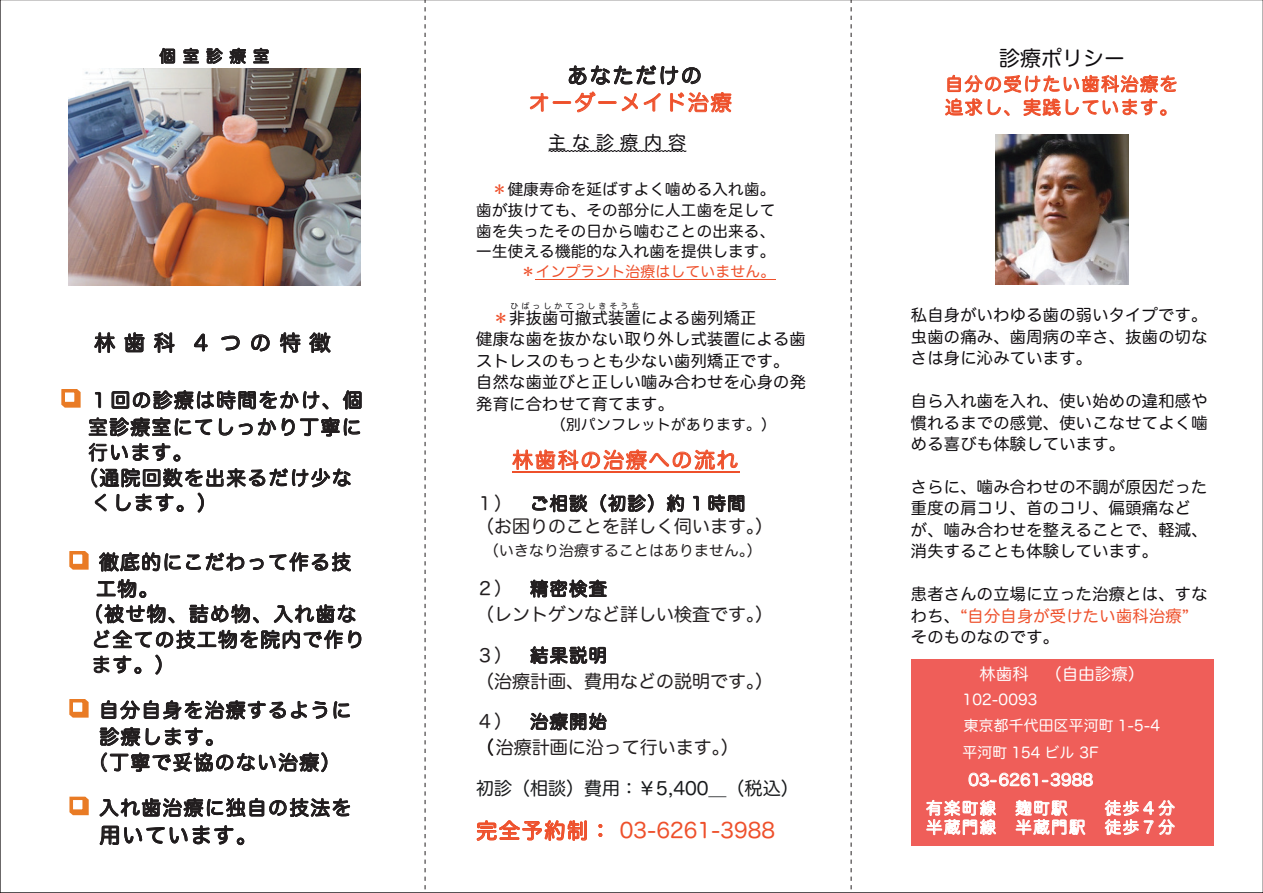
<style>
.page{position:relative;width:1263px;height:893px;background:#fff}
.page>*{position:absolute;margin:0;border:0;box-sizing:border-box;transform-origin:0 0}
.t1{font:20.85px "Hira Maru Pro N W4";letter-spacing:.09em;color:#ee502b}
.t2{font:20.85px "Hira Maru Pro N W4";letter-spacing:.005em;color:#ee502b}
.t3{font:20.85px "Hira Maru Pro N W4";letter-spacing:.09em;color:#0f0c0f}
.t4{font:20.85px "Hira Maru Pro N W4";letter-spacing:.425em;color:#0f0c0f}
.t5{font:20.85px "Hira Maru Pro N W4";letter-spacing:.09em;color:#231f20}
.t6{font:19.5px/27px "Hira Maru Pro N W4";letter-spacing:.085em;color:#0f0c0f}
.t7{font:18px/25.5px "Hira Maru Pro N W4";color:#231f20}
.t8{font:18px/23.4px "Hira Maru Pro N W4";letter-spacing:.085em;color:#ee502b}
.t9{font:18px "Hira Maru Pro N W4";color:#181a1c}
.t10{font:18px "Hira Maru Pro N W4";letter-spacing:.335em;color:#0f0c0f}
.t11{font:16.2px/21.5px "Hira Maru Pro N W4";letter-spacing:.02em;color:#0f0c0f}
.t12{font:16.2px/19px "Hira Maru Pro N W4";letter-spacing:.105em;color:#fff;text-align:right}
.t13{font:15.75px "Hira Maru Pro N W4";letter-spacing:.01em;color:#fff}
.t14{font:15.45px/20.5px "Hira Maru Pro N W4";letter-spacing:.015em;color:#0f0c0f;text-align:justify}
.t15{font:14.7px/26.4px "Hira Maru Pro N W4";letter-spacing:.015em;color:#fff}
.t16{font:14.7px "Hira Maru Pro N W4";letter-spacing:.015em;color:#231f20}
.t17{font:14.7px "Hira Maru Pro N W4";letter-spacing:.015em;color:#ee502b}
.t18{font:14.7px "Hira Maru Pro N W4";letter-spacing:.015em;color:#0f0c0f}
.t19{font:7.95px "Hira Maru Pro N W4";letter-spacing:.39em;color:#0f0c0f}
.s1{color:#ee502b}
.s2{font-size:17.55px}
.s3{font-size:16.2px}
</style>
<div class="page">
<svg style="left:159px;top:48px;width:16px;height:16px"></svg>
<svg style="left:183px;top:48px;width:16px;height:15px"></svg>
<svg style="left:206px;top:48px;width:17px;height:16px"></svg>
<svg style="left:229px;top:48px;width:17px;height:16px"></svg>
<svg style="left:253px;top:48px;width:16px;height:15px"></svg>
<svg style="left:94px;top:332px;width:21px;height:21px"></svg>
<svg style="left:124px;top:332px;width:20px;height:20px"></svg>
<svg style="left:154px;top:332px;width:20px;height:21px"></svg>
<svg style="left:194px;top:334px;width:14px;height:17px"></svg>
<svg style="left:221px;top:336px;width:19px;height:14px"></svg>
<svg style="left:251px;top:335px;width:19px;height:16px"></svg>
<svg style="left:280px;top:332px;width:20px;height:21px"></svg>
<svg style="left:309px;top:333px;width:21px;height:20px"></svg>
<svg style="left:61px;top:389px;width:20px;height:19px"></svg>
<svg style="left:89px;top:390px;width:272px;height:123px"></svg>
<svg style="left:69px;top:551px;width:292px;height:124px"></svg>
<svg style="left:69px;top:699px;width:20px;height:19px"></svg>
<svg style="left:102px;top:700px;width:205px;height:20px"></svg>
<svg style="left:313px;top:701px;width:14px;height:18px"></svg>
<svg style="left:334px;top:701px;width:16px;height:18px"></svg>
<svg style="left:100px;top:727px;width:40px;height:19px"></svg>
<svg style="left:146px;top:727px;width:67px;height:19px"></svg>
<svg style="left:101px;top:752px;width:226px;height:21px"></svg>
<svg style="left:69px;top:796px;width:20px;height:20px"></svg>
<svg style="left:100px;top:798px;width:250px;height:20px"></svg>
<svg style="left:100px;top:825px;width:144px;height:21px"></svg>
<svg style="left:530px;top:93px;width:18px;height:19px"></svg>
<div style="left:553px;top:101px;width:18px;height:3px;border:1px solid #ee502b"></div>
<svg style="left:569px;top:65px;width:162px;height:48px"></svg>
<svg style="left:548px;top:150px;width:138px;height:2px"></svg>
<hr style="left:536px;top:279px;width:240px;height:1px;background:#ee502b">
<svg style="left:512px;top:449px;width:226px;height:21px"></svg>
<hr style="left:512px;top:472px;width:228px;height:1px;background:#ee502b">
<svg style="left:532px;top:494px;width:55px;height:18px"></svg>
<svg style="left:600px;top:494px;width:54px;height:19px"></svg>
<svg style="left:667px;top:494px;width:17px;height:19px"></svg>
<svg style="left:693px;top:496px;width:6px;height:15px"></svg>
<svg style="left:708px;top:494px;width:36px;height:18px"></svg>
<svg style="left:530px;top:579px;width:77px;height:19px"></svg>
<svg style="left:530px;top:646px;width:76px;height:19px"></svg>
<svg style="left:530px;top:712px;width:77px;height:18px"></svg>
<svg style="left:477px;top:820px;width:110px;height:21px"></svg>
<svg style="left:599px;top:824px;width:3px;height:13px"></svg>
<svg style="left:945px;top:74px;width:231px;height:42px"></svg>
<div style="left:911px;top:659px;width:302px;height:185px;background:#ef5e59"></div>
<svg style="left:968px;top:773px;width:125px;height:13px"></svg>
<div style="left:911px;top:818px;width:302px;height:27px;background:#ef5e59"></div>
<svg style="left:926px;top:799px;width:70px;height:36px"></svg>
<svg style="left:1015px;top:800px;width:70px;height:36px"></svg>
<svg style="left:1105px;top:800px;width:70px;height:36px"></svg>
<img style="left:68px;top:69px;width:293px;height:216px">
<img style="left:996px;top:134px;width:133px;height:151px">
<svg style="left:425px;top:2px;width:1px;height:888px"></svg>
<svg style="left:851px;top:2px;width:1px;height:888px"></svg>
<p class="t4" style="left:94px;top:325px;width:238px">林歯科 ４つの特徴</p>
<p class="t6" style="left:88px;top:385px;width:276px">１回の診療は時間をかけ、個室診療室にてしっかり丁寧に</p>
<p class="t6" style="left:88px;top:438px;width:105px">行います。</p>
<p class="t6" style="left:79px;top:463px;width:274px">（通院回数を出来るだけ少な</p>
<p class="t6" style="left:92px;top:488px;width:127px">くします。）</p>
<p class="t6" style="left:99px;top:547px;width:253px">徹底的にこだわって作る技</p>
<p class="t6" style="left:96px;top:574px;width:63px">工物。</p>
<p class="t6" style="left:83px;top:599px;width:274px">（被せ物、詰め物、入れ歯な</p>
<p class="t6" style="left:92px;top:625px;width:274px">ど全ての技工物を院内で作り</p>
<p class="t6" style="left:92px;top:650px;width:84px">ます。）</p>
<p class="t6" style="left:99px;top:695px;width:253px">自分自身を治療するように</p>
<p class="t6" style="left:100px;top:722px;width:127px">診療します。</p>
<p class="t6" style="left:88px;top:748px;width:253px">（丁寧で妥協のない治療）</p>
<p class="t6" style="left:99px;top:793px;width:253px">入れ歯治療に独自の技法を</p>
<p class="t3" style="left:100px;top:817px;width:159px">用いています。</p>
<p class="t5" style="left:567px;top:57px;width:136px">あなただけの</p>
<p class="t1" style="left:529px;top:84px;width:204px">オーダーメイド治療</p>
<p class="t10" style="left:548px;top:126px;width:139px">主な診療内容</p>
<p class="t14" style="left:476px;top:178px;width:300px;text-indent:16px"><span class="s1">＊</span>健康寿命を延ばすよく噛める入れ歯。歯が抜けても、その部分に人工歯を足して歯を失ったその日から噛むことの出来る、一生使える機能的な入れ歯を提供します。</p>
<p class="t17" style="left:521px;top:259px;width:256px">＊インプラント治療はしていません。</p>
<p class="t11" style="left:493px;top:306px;width:265px"><span class="s1">＊</span>非抜歯可撤式装置による歯列矯正</p>
<p class="t19" style="left:511px;top:299px;width:130px">ひばっしかてつしきそうち</p>
<p class="t11" style="left:476px;top:327px;width:331px">健康な歯を抜かない取り外し式装置による歯ストレスのもっとも少ない歯列矯正です。自然な歯並びと正しい噛み合わせを心身の発発育に合わせて育てます。</p>
<p class="t18" style="left:551px;top:412px;width:226px">（別パンフレットがあります。）</p>
<p class="t1" style="left:512px;top:442px;width:227px">林歯科の治療への流れ</p>
<p class="t7" style="left:476px;top:491px;width:298px;line-height:23.1px">１） ご相談（初診）約 <span class="s2">1</span> 時間<br>（お困りのことを詳しく伺います。）</p>
<p class="t16" style="left:484px;top:538px;width:279px">（いきなり治療することはありません。）</p>
<p class="t7" style="left:476px;top:575px;width:299px">２） 精密検査<br>（レントゲンなど詳しい検査です。）</p>
<p class="t7" style="left:476px;top:641px;width:298px">３） 結果説明<br>（治療計画、費用などの説明です。）</p>
<p class="t7" style="left:476px;top:707px;width:264px;line-height:26px">４） 治療開始<br>（治療計画に沿って行います。）</p>
<p class="t9" style="left:476px;top:772px;width:324px">初診（相談）費用：￥5,400＿（税込）</p>
<p class="t2" style="left:476px;top:813px;width:300px">完全予約制： 03-6261-3988</p>
<p class="t3" style="left:999px;top:40px;width:127px">診療ポリシー</p>
<p class="t8" style="left:945px;top:71px;width:234px">自分の受けたい歯科治療を追求し、実践しています。</p>
<p class="t11" style="left:911px;top:304px;width:298px;text-align:justify">私自身がいわゆる歯の弱いタイプです。虫歯の痛み、歯周病の辛さ、抜歯の切なさは身に沁みています。</p>
<p class="t11" style="left:911px;top:389px;width:298px;text-align:justify">自ら入れ歯を入れ、使い始めの違和感や慣れるまでの感覚、使いこなせてよく噛める喜びも体験しています。</p>
<p class="t11" style="left:911px;top:475px;width:298px">さらに、噛み合わせの不調が原因だった重度の肩コリ、首のコリ、偏頭痛などが、噛み合わせを整えることで、軽減、消失することも体験しています。</p>
<p class="t11" style="left:911px;top:582px;width:298px">患者さんの立場に立った治療とは、すなわち、<span class="s1">“自分自身が受けたい歯科治療”</span>そのものなのです。</p>
<p class="t12" style="left:979px;top:664px;width:166px">林歯科 （自由診療）</p>
<p class="t15" style="left:962px;top:685px;width:199px">102-0093<br>東京都千代田区平河町 1-5-4平河町 154 ビル 3F</p>
<p class="t13" style="left:968px;top:766px;width:126px">03<span class="s3">-</span>6261<span class="s3">-</span>3988</p>
<p class="t12" style="left:926px;top:798px;width:143px">有楽町線 麹町駅</p>
<p class="t12" style="left:926px;top:798px;width:250px">徒歩４分<br>半蔵門線 半蔵門駅 徒歩７分</p>
</div>
